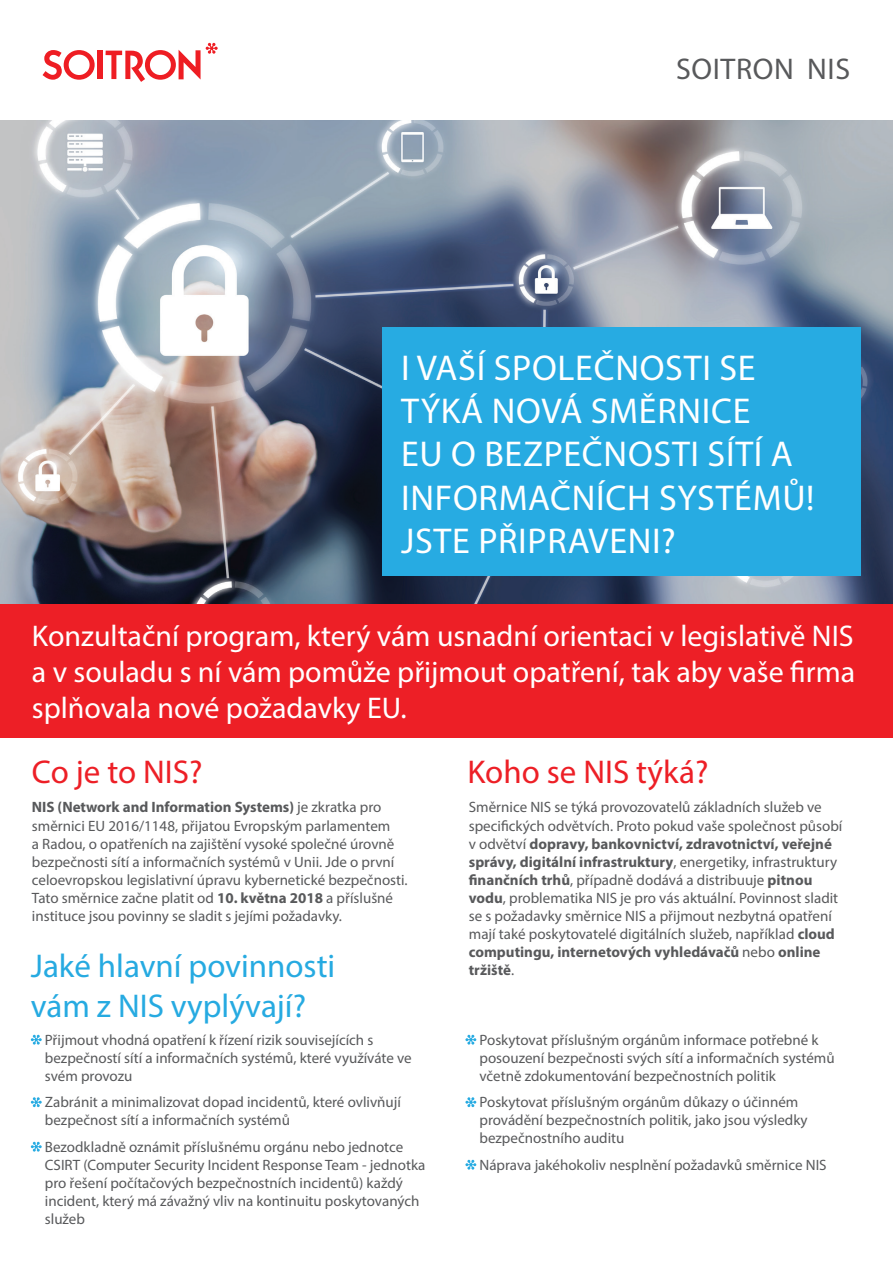
<style>
.page{position:relative;width:893px;height:1263px;background:#fff}
.page>*{position:absolute;margin:0;border:0;box-sizing:border-box;transform-origin:0 0}
.t1{font:36px/43.2px "Myriad Pro";letter-spacing:.02em;color:#fff}
.t2{font:33px/39.6px "Myriad Pro";color:#26aae1}
.t3{font:33px "Myriad Pro";color:#ed1f26}
.t4{font:30px/36px "Myriad Pro";color:#fff;text-align:justify}
.t5{font:30px "Myriad Pro";letter-spacing:.02em;color:#58595b}
.t6{font:15px/18px "Myriad Pro";color:#58595b}
.s1{font-weight:700}
</style>
<div class="page">
<img style="left:0;top:120px;width:893px;height:484px">
<div style="left:383px;top:327px;width:478px;height:249px;background:#27abe2"></div>
<div style="left:97px;top:51px;width:5px;height:28px;background:#ee1d23"></div>
<svg style="left:106px;top:43px;width:112px;height:39px"></svg>
<svg style="left:43px;top:50px;width:52px;height:30px"></svg>
<svg style="left:31px;top:1035px;width:11px;height:9px"></svg>
<svg style="left:31px;top:1097px;width:11px;height:10px"></svg>
<svg style="left:31px;top:1142px;width:11px;height:9px"></svg>
<svg style="left:465px;top:1035px;width:11px;height:9px"></svg>
<svg style="left:465px;top:1097px;width:11px;height:10px"></svg>
<svg style="left:465px;top:1160px;width:11px;height:9px"></svg>
<div style="left:0;top:604px;width:893px;height:134px;background:#ed1f26"></div>
<h3 class="t5" style="left:676px;top:50px;width:175px">SOITRON NIS</h3>
<h1 class="t1" style="left:401px;top:346px;width:415px">I VAŠÍ SPOLEČNOSTI SE<br>TÝKÁ NOVÁ SMĚRNICE<br>EU O BEZPEČNOSTI SÍTÍ A<br>INFORMAČNÍCH SYSTÉMŮ!<br>JSTE PŘIPRAVENI?</h1>
<h3 class="t4" style="left:32px;top:617px;width:825px">Konzultační program, který vám usnadní orientaci v legislativě NIS a v souladu s ní vám pomůže přijmout opatření, tak aby vaše firma splňovala nové požadavky EU.</h3>
<h2 class="t3" style="left:32px;top:752px;width:172px">Co je to NIS?</h2>
<h2 class="t3" style="left:467px;top:752px;width:243px">Koho se NIS týká?</h2>
<p class="t6" style="left:32px;top:798px;width:377px"><span class="s1">NIS (Network and Information Systems)</span> je zkratka pro směrnici EU 2016/1148, přijatou Evropským parlamentem<br>a Radou, o opatřeních na zajištění vysoké společné úrovně bezpečnosti sítí a informačních systémů v Unii. Jde o první celoevropskou legislativní úpravu kybernetické bezpečnosti.<br>Tato směrnice začne platit od <span class="s1">10. května 2018</span> a příslušné instituce jsou povinny se sladit s jejími požadavky.</p>
<p class="t6" style="left:469px;top:798px;width:375px">Směrnice NIS se týká provozovatelů základních služeb ve specifických odvětvích. Proto pokud vaše společnost působí v odvětví <span class="s1">dopravy, bankovnictví, zdravotnictví, veřejné správy, digitální infrastruktury</span>, energetiky, infrastruktury <span class="s1">finančních trhů</span>, případně dodává a distribuuje <span class="s1">pitnou vodu</span>, problematika NIS je pro vás aktuální. Povinnost sladit se s požadavky směrnice NIS a přijmout nezbytná opatření mají také poskytovatelé digitálních služeb, například <span class="s1">cloud computingu, internetových vyhledávačů</span> nebo <span class="s1">online tržiště</span>.</p>
<h2 class="t2" style="left:31px;top:946px;width:306px">Jaké hlavní povinnosti vám z NIS vyplývají?</h2>
<p class="t6" style="left:45px;top:1030px;width:368px">Přijmout vhodná opatření k řízení rizik souvisejících s bezpečností sítí a informačních systémů, které využíváte ve svém provozu</p>
<p class="t6" style="left:45px;top:1093px;width:358px">Zabránit a minimalizovat dopad incidentů, které ovlivňují bezpečnost sítí a informačních systémů</p>
<p class="t6" style="left:45px;top:1137px;width:382px">Bezodkladně oznámit příslušnému orgánu nebo jednotce CSIRT (Computer Security Incident Response Team - jednotka pro řešení počítačových bezpečnostních incidentů) každý incident, který má závažný vliv na kontinuitu poskytovaných služeb</p>
<p class="t6" style="left:479px;top:1030px;width:357px">Poskytovat příslušným orgánům informace potřebné k posouzení bezpečnosti svých sítí a informačních systémů včetně zdokumentování bezpečnostních politik</p>
<p class="t6" style="left:479px;top:1093px;width:330px">Poskytovat příslušným orgánům důkazy o účinném provádění bezpečnostních politik, jako jsou výsledky bezpečnostního auditu</p>
<p class="t6" style="left:479px;top:1155px;width:349px">Náprava jakéhokoliv nesplnění požadavků směrnice NIS</p>
</div>
